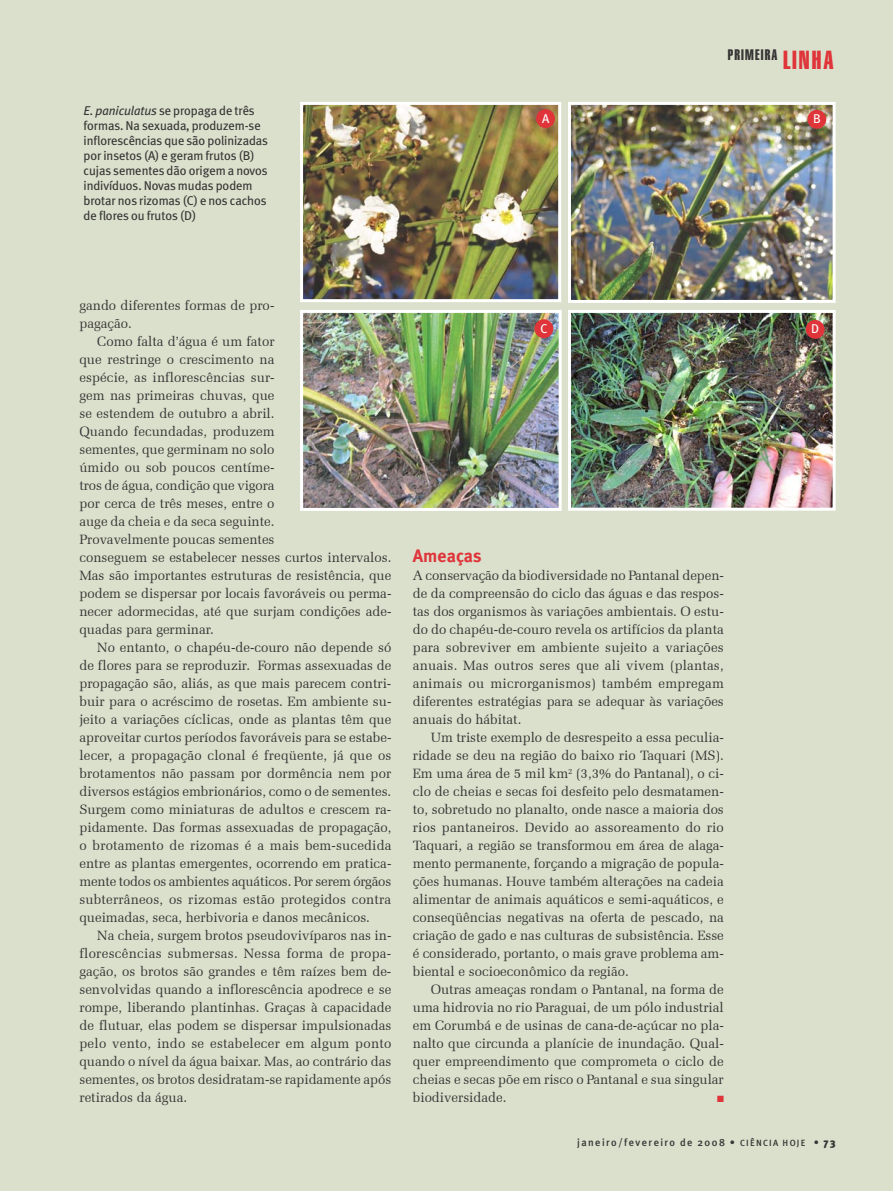
<style>
.page{position:relative;width:893px;height:1191px;background:#dbe0cc}
.page>*{position:absolute;margin:0;border:0;box-sizing:border-box;transform-origin:0 0}
.Intertítulo{font:700 18px "Meta Plus";color:#df353a}
.t1{font:14.85px "Swiss 911 BT Extra Compressed";letter-spacing:.08em;color:#373535}
.Body_text{font:13.5px/18px "Zapf Elliptical 711 BT";color:#373535;text-align:justify}
._1º_parágrafo{font:13.5px/18px "Zapf Elliptical 711 BT";color:#373535}
.Legenda{font:12.75px/15px "Meta Plus";letter-spacing:-.01em;color:#373535}
.Legenda-2{font:12.75px "Meta Plus";color:#fff}
.t2{font:500 10.5px "Meta Plus";letter-spacing:.135em;color:#373535}
.s1{font-size:25.5px;color:#df353a}
.s2{font-style:italic}
.s3{font-size:9px}
.s4{font-weight:900}
</style>
<div class="page">
<img style="left:572px;top:314px;width:260px;height:192px">
<div style="left:568px;top:310px;width:268px;height:200px;border:3px solid #fff"></div>
<img style="left:304px;top:106px;width:253px;height:192px">
<div style="left:300px;top:102px;width:261px;height:200px;border:3px solid #fff"></div>
<img style="left:572px;top:106px;width:260px;height:193px">
<div style="left:568px;top:102px;width:268px;height:201px;border:3px solid #fff"></div>
<img style="left:304px;top:314px;width:254px;height:193px">
<div style="left:300px;top:310px;width:262px;height:201px;border:3px solid #fff"></div>
<div style="left:536px;top:109px;width:19px;height:19px;background:#df353a;border-radius:50%"></div>
<div style="left:807px;top:110px;width:19px;height:19px;background:#df353a;border-radius:50%"></div>
<div style="left:534px;top:319px;width:19px;height:19px;background:#df353a;border-radius:50%"></div>
<div style="left:806px;top:320px;width:19px;height:19px;background:#df353a;border-radius:50%"></div>
<p class="t1" style="left:728px;top:47px;width:107px">PRIMEIRA <span class="s1">LINHA</span></p>
<p class="Legenda" style="left:84px;top:103px;width:186px"><span class="s2">E. paniculatus</span> se propaga de três formas. Na sexuada, produzem-se inflorescências que são polinizadas por insetos (A) e geram frutos (B) cujas sementes dão origem a novos indivíduos. Novas mudas podem brotar nos rizomas (C) e nos cachos de flores ou frutos (D)</p>
<p class="Legenda-2" style="left:542px;top:111px;width:9px">A</p>
<p class="Legenda-2" style="left:813px;top:111px;width:9px">B</p>
<p class="_1º_parágrafo" style="left:79px;top:296px;width:197px">gando diferentes formas de pro&shy;pagação.</p>
<p class="Body_text" style="left:79px;top:332px;width:313px;text-align:left;text-indent:18px">Como falta d’água é um fator<br>que restringe o crescimento na<br>espécie, as inflorescências sur-<br>gem nas primeiras chuvas, que<br>se estendem de outubro a abril.<br>Quando fecundadas, produzem<br>sementes, que germinam no solo<br>úmido ou sob poucos centíme-<br>tros de água, condição que vigora<br>por cerca de três meses, entre o<br>auge da cheia e da seca seguinte.<br>Provavelmente poucas sementes<br>conseguem se estabelecer nesses curtos intervalos.<br>Mas são importantes estruturas de resistência, que podem se dispersar por locais favoráveis ou perma&shy;necer adormecidas, até que surjam condições ade&shy;quadas para germinar.</p>
<p class="Body_text" style="left:79px;top:638px;width:314px;text-indent:18px">No entanto, o chapéu-de-couro não depende só de flores para se reproduzir. Formas assexuadas de propagação são, aliás, as que mais parecem contri&shy;buir para o acréscimo de rosetas. Em ambiente su&shy;jeito a variações cíclicas, onde as plantas têm que aproveitar curtos períodos favoráveis para se estabe&shy;lecer, a propagação clonal é freqüente, já que os brotamentos não passam por dormência nem por diversos estágios embrionários, como o de sementes.<br>Surgem como miniaturas de adultos e crescem ra&shy;pidamente. Das formas assexuadas de propagação, o brotamento de rizomas é a mais bem-sucedida entre as plantas emergentes, ocorrendo em pratica&shy;mente todos os ambientes aquáticos. Por serem órgãos subterrâneos, os rizomas estão protegidos contra queimadas, seca, herbivoria e danos mecânicos.</p>
<p class="Body_text" style="left:79px;top:926px;width:313px;text-indent:18px">Na cheia, surgem brotos pseudovivíparos nas in&shy;florescências submersas. Nessa forma de propa&shy;gação, os brotos são grandes e têm raízes bem de&shy;senvolvidas quando a inflorescência apodrece e se rompe, liberando plantinhas. Graças à capacidade de flutuar, elas podem se dispersar impulsionadas pelo vento, indo se estabelecer em algum ponto quando o nível da água baixar. Mas, ao contrário das sementes, os brotos desidratam-se rapidamente após retirados da água.</p>
<p class="Legenda-2" style="left:540px;top:321px;width:8px">C</p>
<p class="Legenda-2" style="left:811px;top:322px;width:10px">D</p>
<p class="Intertítulo" style="left:413px;top:545px;width:70px">Ameaças</p>
<p class="_1º_parágrafo" style="left:413px;top:566px;width:313px;text-align:justify">A conservação da biodiversidade no Pantanal depen&shy;de da compreensão do ciclo das águas e das respos&shy;tas dos organismos às variações ambientais. O estu&shy;do do chapéu-de-couro revela os artifícios da planta para sobreviver em ambiente sujeito a variações anuais. Mas outros seres que ali vivem (plantas, animais ou microrganismos) também empregam diferentes estratégias para se adequar às variações anuais do hábitat.</p>
<p class="Body_text" style="left:413px;top:728px;width:313px;text-indent:18px">Um triste exemplo de desrespeito a essa peculia&shy;ridade se deu na região do baixo rio Taquari (MS).<br>Em uma área de 5 mil km<sup>2</sup> (3,3% do Pantanal), o ci&shy;clo de cheias e secas foi desfeito pelo desmatamen&shy;to, sobretudo no planalto, onde nasce a maioria dos rios pantaneiros. Devido ao assoreamento do rio Taquari, a região se transformou em área de alaga&shy;mento permanente, forçando a migração de popula&shy;ções humanas. Houve também alterações na cadeia alimentar de animais aquáticos e semi-aquáticos, e conseqüências negativas na oferta de pescado, na criação de gado e nas culturas de subsistência. Esse é considerado, portanto, o mais grave problema am&shy;biental e socioeconômico da região.</p>
<p class="Body_text" style="left:413px;top:980px;width:313px;text-indent:18px">Outras ameaças rondam o Pantanal, na forma de uma hidrovia no rio Paraguai, de um pólo industrial em Corumbá e de usinas de cana-de-açúcar no pla&shy;nalto que circunda a planície de inundação. Qual&shy;quer empreendimento que comprometa o ciclo de cheias e secas põe em risco o Pantanal e sua singular biodiversidade.</p>
<p class="t2" style="left:577px;top:1136px;width:260px">janeiro/fevereiro de 2008 • <span class="s3">CIÊNCIA HOJE</span> • <span class="s4">73</span></p>
</div>
